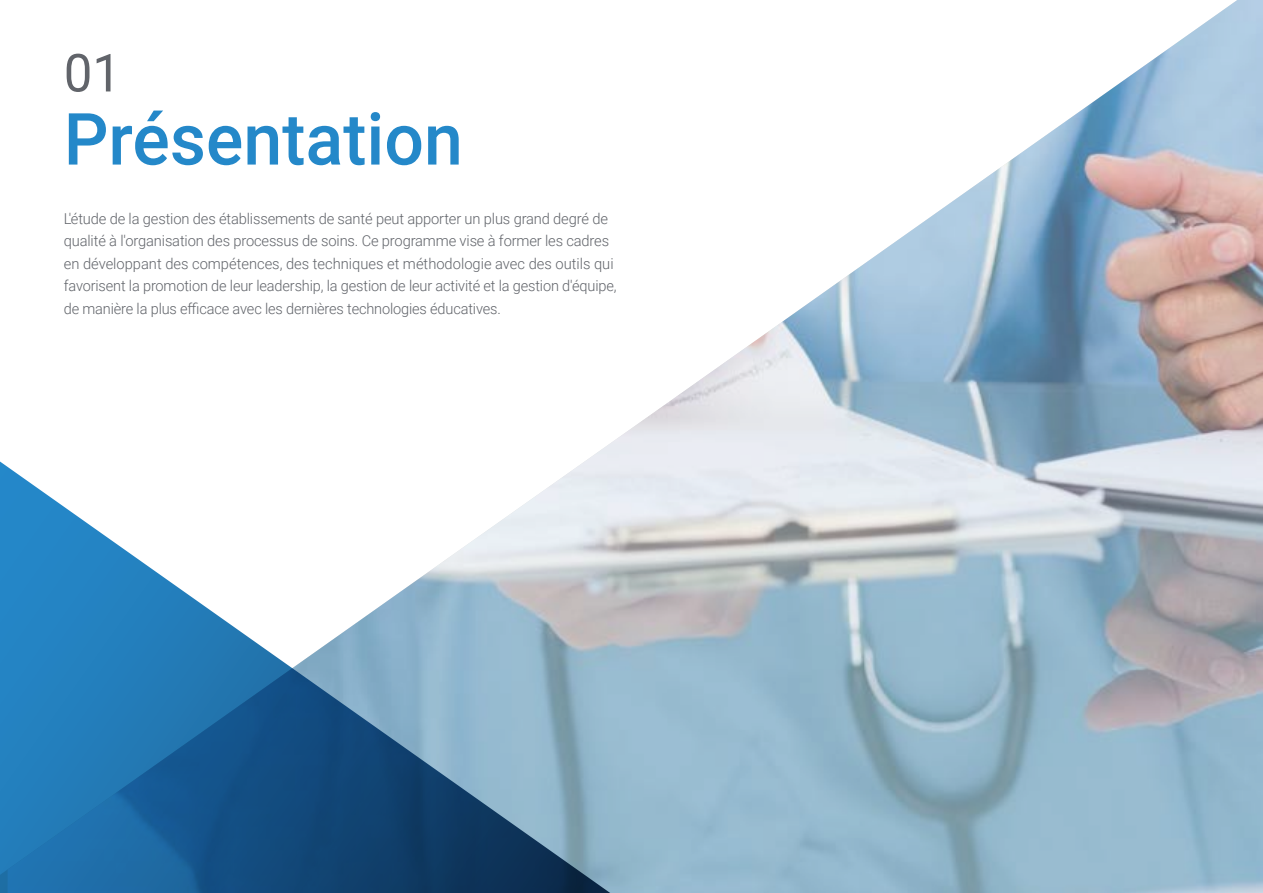
<style>
.page{position:relative;width:1263px;height:893px;background:#fff}
.page>*{position:absolute;margin:0;border:0;box-sizing:border-box;transform-origin:0 0}
.t1{font:500 72px "Roboto";color:#2488c9}
.t2{font:52.5px "Roboto";color:#61646a}
.t3{font:300 15px/22.5px "Roboto";letter-spacing:-.01em;color:#61646a}
</style>
<div class="page">
<img style="left:607px;top:0;width:656px;height:893px">
<svg style="left:0;top:446px;width:640px;height:447px"></svg>
<h2 class="t2" style="left:64px;top:36px;width:59px">01</h2>
<h1 class="t1" style="left:64px;top:89px;width:401px">Présentation</h1>
<p class="t3" style="left:64px;top:207px;width:554px">L'étude de la gestion des établissements de santé peut apporter un plus grand degré de qualité à l'organisation des processus de soins. Ce programme vise à former les cadres en développant des compétences, des techniques et méthodologie avec des outils qui favorisent la promotion de leur leadership, la gestion de leur activité et la gestion d'équipe, de manière la plus efficace avec les dernières technologies éducatives.</p>
</div>
